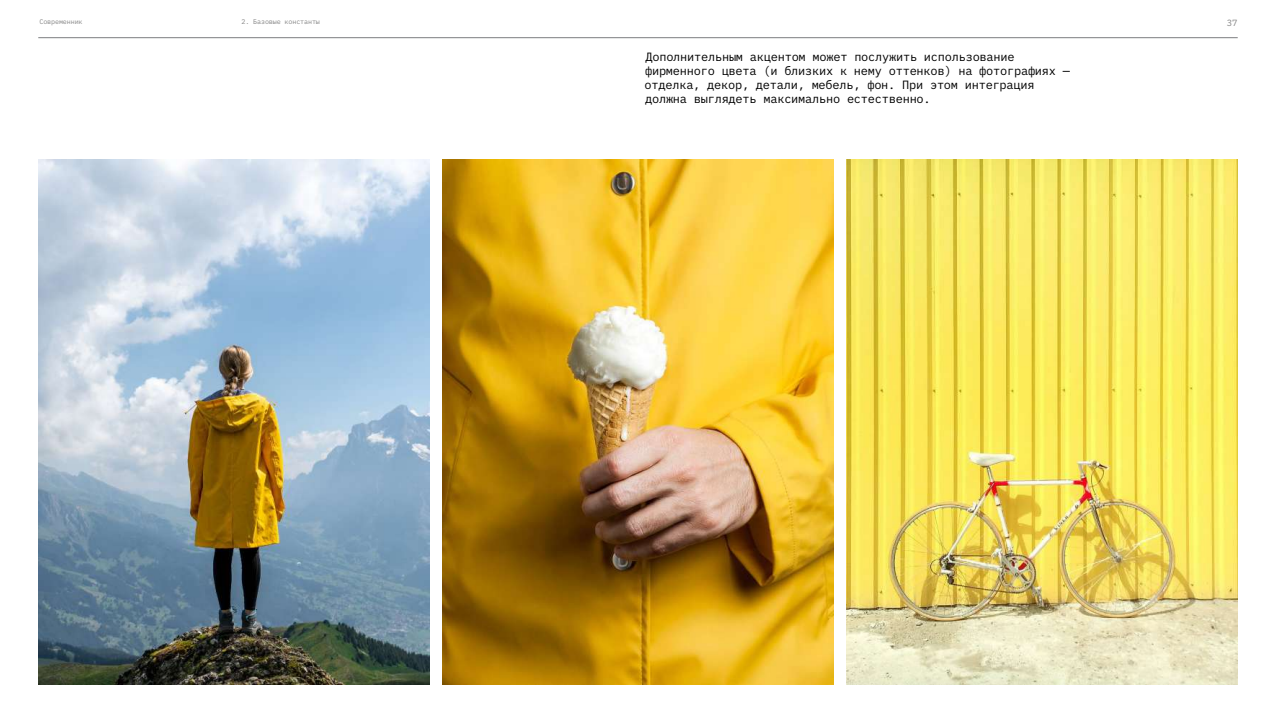
<style>
.page{position:relative;width:1276px;height:723px;background:#fff}
.page>*{position:absolute;margin:0;border:0;box-sizing:border-box;transform-origin:0 0}
.t1{font:12px/14.1px "IBM Plex Mono";letter-spacing:-.02em;color:#000}
.t2{font:9px "IBM Plex Mono";color:#878787}
.t3{font:6.75px "IBM Plex Mono";letter-spacing:-.02em;color:#878787}
</style>
<div class="page">
<img style="left:38px;top:159px;width:391px;height:525px">
<img style="left:846px;top:159px;width:391px;height:525px">
<img style="left:442px;top:159px;width:391px;height:525px">
<hr style="left:38px;top:37px;width:1199px;height:1px;background:#7c7d7f">
<p class="t3" style="left:39px;top:17px;width:45px">Современник</p>
<p class="t3" style="left:241px;top:17px;width:80px">2. Базовые константы</p>
<p class="t2" style="left:1226px;top:16px;width:12px">37</p>
<p class="t1" style="left:644px;top:49px;width:427px">Дополнительным акцентом может послужить использование фирменного цвета (и близких к нему оттенков) на фотографиях — отделка, декор, детали, мебель, фон. При этом интеграция должна выглядеть максимально естественно.</p>
</div>
